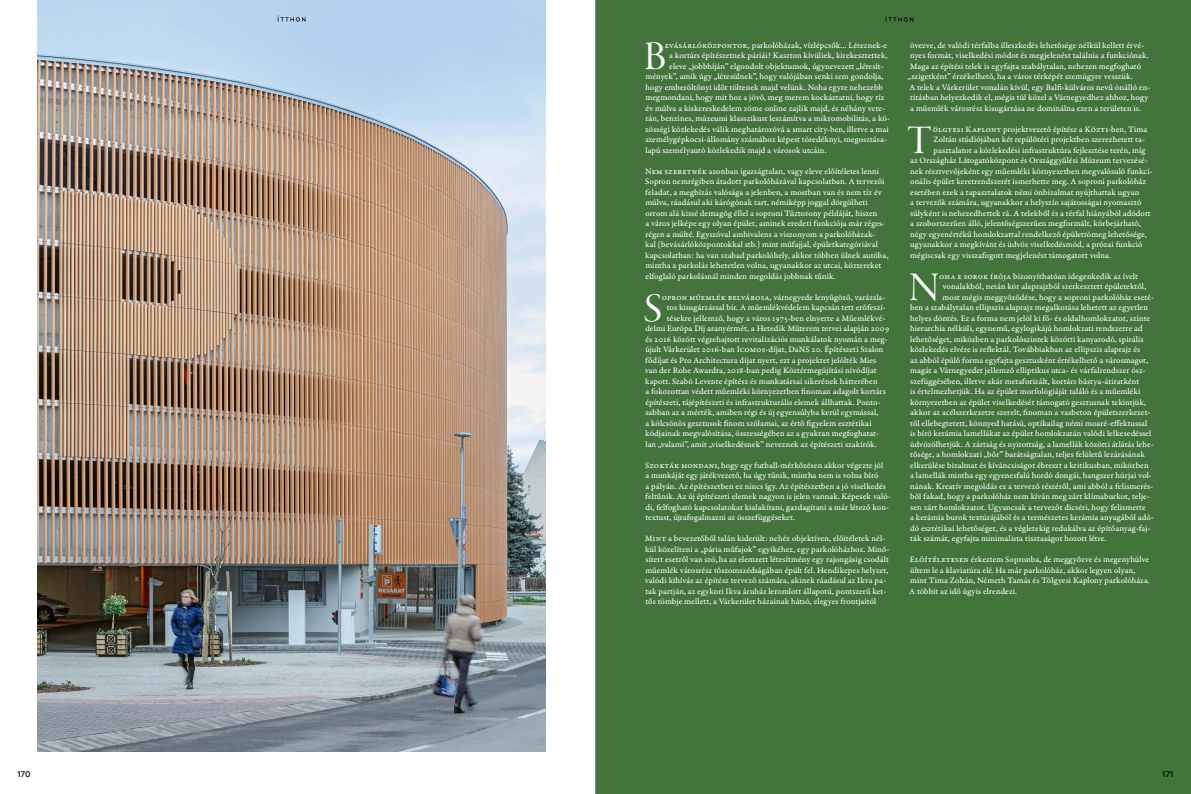
<style>
.page{position:relative;width:1191px;height:794px;background:#fff}
.page>*{position:absolute;margin:0;border:0;box-sizing:border-box;transform-origin:0 0}
.t1{font:41.91px "Garamond Premr Pro Disp";color:#fff}
.t2{font:8.75px/10.5px "Garamond Premr Pro Capt";letter-spacing:.005em;color:#fff}
.t3{font:600 7.88px "Santral";color:#000}
</style>
<div class="page">
<div style="left:595px;top:0;width:596px;height:794px;background:#42743c"></div>
<img style="left:37px;top:0;width:509px;height:751px">
<svg style="left:278px;top:16px;width:27px;height:6px"></svg>
<svg style="left:885px;top:16px;width:28px;height:6px"></svg>
<h1 class="t1" style="left:644px;top:33px;width:24px">B</h1>
<p class="t2" style="left:664px;top:40px;width:224px">evásárlóközpontok, parkolóházak, vízlépcsők… Léteznek-e</p>
<p class="t2" style="left:669px;top:50px;width:220px">a kortárs építészetnek páriái? Kaszton kívüliek, kirekesztettek,</p>
<p class="t2" style="left:669px;top:61px;width:216px">eleve „jobbhíján” elgondolt objektumok, úgynevezett „létesít-</p>
<p class="t2" style="left:645px;top:71px;width:240px">mények”, amik úgy „létesülnek”, hogy valójában senki sem gondolja,</p>
<p class="t2" style="left:645px;top:82px;width:239px">hogy emberöltőnyi időt töltenek majd velünk. Noha egyre nehezebb</p>
<p class="t2" style="left:645px;top:92px;width:240px">megmondani, hogy mit hoz a jövő, meg merem kockáztatni, hogy tíz</p>
<p class="t2" style="left:645px;top:103px;width:241px">év múlva a kiskereskedelem zöme online zajlik majd, és néhány vete-</p>
<p class="t2" style="left:645px;top:113px;width:246px">rán, benzines, múzeumi klasszikust leszámítva a mikromobilitás, a kö-</p>
<p class="t2" style="left:645px;top:124px;width:245px">zösségi közlekedés válik meghatározóvá a smart city-ben, illetve a mai</p>
<p class="t2" style="left:645px;top:134px;width:243px">személygépkocsi-állomány számához képest töredéknyi, megosztása-</p>
<p class="t2" style="left:645px;top:145px;width:183px">lapú személyautó közlekedik majd a városok utcáin.</p>
<p class="t2" style="left:645px;top:166px;width:245px">Nem szeretnék azonban igazságtalan, vagy eleve előítéletes lenni Sopron nemrégiben átadott parkolóházával kapcsolatban. A tervezői feladat, a megbízás valósága a jelenben, a mostban van és nem tíz év múlva, ráadásul aki kárógónak tart, némiképp joggal dörgölheti orrom alá kissé demagóg éllel a soproni Tűztorony példáját, hiszen<br>a város jelképe egy olyan épület, aminek eredeti funkciója már réges&shy;régen a múlté. Egyszóval ambivalens a viszonyom a parkolóházak-<br>kal (bevásárlóközpontokkal stb.) mint műfajjal, épületkategóriával kapcsolatban: ha van szabad parkolóhely, akkor többen ülnek autóba, mintha a parkolás lehetetlen volna, ugyanakkor az utcai, köztereket elfoglaló parkolásnál minden megoldás jobbnak tűnik.</p>
<h1 class="t1" style="left:644px;top:285px;width:20px">S</h1>
<p class="t2" style="left:662px;top:292px;width:225px">opron műemlék belvárosa, várnegyede lenyűgöző, varázsla-</p>
<p class="t2" style="left:666px;top:302px;width:220px">tos kisugárzással bír. A műemlékvédelem kapcsán tett erőfeszí-</p>
<p class="t2" style="left:666px;top:313px;width:220px">tésekre jellemző, hogy a város 1975-ben elnyerte a Műemlékvé-</p>
<p class="t2" style="left:645px;top:323px;width:245px">delmi Európa Díj aranyérmét, a Hetedik Műterem tervei alapján 2009</p>
<p class="t2" style="left:645px;top:334px;width:244px">és 2016 között végrehajtott revitalizációs munkálatok nyomán a meg-</p>
<p class="t2" style="left:645px;top:344px;width:240px">újult Várkerület 2016-ban ICOMOS-díjat, DaNS 20. Építészeti Szalon</p>
<p class="t2" style="left:645px;top:355px;width:232px">fődíjat és Pro Architectura díjat nyert, ezt a projektet jelölték Mies</p>
<p class="t2" style="left:645px;top:365px;width:233px">van der Rohe Awardra, 2018-ban pedig Köztérmegújítási nívódíjat</p>
<p class="t2" style="left:645px;top:376px;width:234px">kapott. Szabó Levente építész és munkatársai sikerének hátterében</p>
<p class="t2" style="left:645px;top:386px;width:242px">a fokozottan védett műemléki környezetben finoman adagolt kortárs</p>
<p class="t2" style="left:645px;top:397px;width:237px">építészeti, tájépítészeti és infrastrukturális elemek állhattak. Ponto-</p>
<p class="t2" style="left:645px;top:407px;width:235px">sabban az a mérték, amiben régi és új egyensúlyba kerül egymással,</p>
<p class="t2" style="left:645px;top:418px;width:228px">a kölcsönös gesztusok finom szólamai, az értő figyelem esztétikai</p>
<p class="t2" style="left:645px;top:428px;width:235px">kódjainak megvalósítása, összességében az a gyakran megfoghatat-</p>
<p class="t2" style="left:645px;top:439px;width:233px">lan „valami”, amit „viselkedésnek” neveznek az építészeti szakírók.</p>
<p class="t2" style="left:645px;top:460px;width:247px">Szokták mondani, hogy egy futball-mérkőzésen akkor végezte jól<br>a munkáját egy játékvezető, ha úgy tűnik, mintha nem is volna bíró<br>a pályán. Az építészetben ez nincs így. Az építészetben a jó viselkedés feltűnik. Az új építészeti elemek nagyon is jelen vannak. Képesek való&shy;di, felfogható kapcsolatokat kialakítani, gazdagítani a már létező kon&shy;textust, újrafogalmazni az összefüggéseket.</p>
<p class="t2" style="left:645px;top:533px;width:246px">Mint a bevezetőből talán kiderült: nehéz objektíven, előítéletek nél&shy;kül közelíteni a „pária műfajok” egyikéhez, egy parkolóházhoz. Minő&shy;sített esetről van szó, ha az elemzett létesítmény egy rajongásig csodált műemlék városrész tőszomszédságában épült fel. Hendikepes helyzet, valódi kihívás az építész tervező számára, akinek ráadásul az Ikva pa&shy;tak partján, az egykori Ikva áruház leromlott állapotú, pontszerű ket&shy;tős tömbje mellett, a Várkerület házainak hátsó, elegyes frontjaitól</p>
<p class="t2" style="left:907px;top:40px;width:244px">övezve, de valódi térfalba illeszkedés lehetősége nélkül kellett érvé&shy;nyes formát, viselkedési módot és megjelenést találnia a funkciónak.<br>Maga az építési telek is egyfajta szabálytalan, nehezen megfogható „szigetként” érzékelhető, ha a város térképét szemügyre vesszük.<br>A telek a Várkerület vonalán kívül, egy Balfi-külváros nevű önálló en&shy;titásban helyezkedik el, mégis túl közel a Várnegyedhez ahhoz, hogy a műemlék városrész kisugárzása ne dominálna ezen a területen is.</p>
<h1 class="t1" style="left:907px;top:117px;width:25px">T</h1>
<p class="t2" style="left:932px;top:124px;width:216px">ölgyesi Kaplony projektvezető építész a KÖZTI-ben, Tima</p>
<p class="t2" style="left:933px;top:134px;width:213px">Zoltán stúdiójában két repülőtéri projektben szerezhetett ta-</p>
<p class="t2" style="left:933px;top:145px;width:214px">pasztalatot a közlekedési infrastruktúra fejlesztése terén, míg</p>
<p class="t2" style="left:910px;top:155px;width:239px">az Országház Látogatóközpont és Országgyűlési Múzeum tervezésé-</p>
<p class="t2" style="left:910px;top:166px;width:244px">nek résztvevőjeként egy műemléki környezetben megvalósuló funkci-</p>
<p class="t2" style="left:910px;top:176px;width:237px">onális épület keretrendszerét ismerhette meg. A soproni parkolóház</p>
<p class="t2" style="left:910px;top:187px;width:230px">esetében ezek a tapasztalatok némi önbizalmat nyújthattak ugyan</p>
<p class="t2" style="left:910px;top:197px;width:233px">a tervezők számára, ugyanakkor a helyszín sajátosságai nyomasztó</p>
<p class="t2" style="left:910px;top:208px;width:242px">súlyként is nehezedhettek rá. A telekből és a térfal hiányából adódott</p>
<p class="t2" style="left:910px;top:218px;width:232px">a szoborszerűen álló, jelentőségszerűen megformált, körbejárható,</p>
<p class="t2" style="left:910px;top:229px;width:238px">négy egyenértékű homlokzattal rendelkező épülettömeg lehetősége,</p>
<p class="t2" style="left:910px;top:239px;width:234px">ugyanakkor a megkívánt és üdvös viselkedésmód, a prózai funkció</p>
<p class="t2" style="left:910px;top:250px;width:202px">mégiscsak egy visszafogott megjelenést támogatott volna.</p>
<h1 class="t1" style="left:909px;top:264px;width:32px">N</h1>
<p class="t2" style="left:939px;top:271px;width:200px">oha e sorok írója bizonyíthatóan idegenkedik az ívelt</p>
<p class="t2" style="left:942px;top:281px;width:205px">vonalakból, netán kör alaprajzból szerkesztett épületektől,</p>
<p class="t2" style="left:942px;top:292px;width:213px">most mégis meggyőződése, hogy a soproni parkolóház eseté-</p>
<p class="t2" style="left:910px;top:302px;width:239px">ben a szabálytalan ellipszis alaprajz megalkotása lehetett az egyetlen</p>
<p class="t2" style="left:910px;top:313px;width:241px">helyes döntés. Ez a forma nem jelöl ki fő- és oldalhomlokzatot, szinte</p>
<p class="t2" style="left:910px;top:323px;width:234px">hierarchia nélküli, egynemű, egylogikájú homlokzati rendszerre ad</p>
<p class="t2" style="left:910px;top:334px;width:235px">lehetőséget, miközben a parkolószintek közötti kanyarodó, spirális</p>
<p class="t2" style="left:910px;top:344px;width:232px">közlekedés elvére is reflektál. Továbbiakban az ellipszis alaprajz és</p>
<p class="t2" style="left:910px;top:355px;width:239px">az abból épülő forma egyfajta gesztusként értékelhető a városmagot,</p>
<p class="t2" style="left:910px;top:365px;width:237px">magát a Várnegyedet jellemző elliptikus utca- és várfalrendszer ösz-</p>
<p class="t2" style="left:910px;top:376px;width:230px">szefüggésében, illetve akár metaforizált, kortárs bástya-átiratként</p>
<p class="t2" style="left:910px;top:386px;width:232px">is értelmezhetjük. Ha az épület morfológiáját találó és a műemléki</p>
<p class="t2" style="left:910px;top:397px;width:237px">környezetben az épület viselkedését támogató gesztusnak tekintjük,</p>
<p class="t2" style="left:910px;top:407px;width:241px">akkor az acélszerkezetre szerelt, finoman a vasbeton épületszerkezet-</p>
<p class="t2" style="left:910px;top:418px;width:239px">től ellebegtetett, könnyed hatású, optikailag némi moaré-effektussal</p>
<p class="t2" style="left:910px;top:428px;width:243px">is bíró kerámia lamellákat az épület homlokzatán valódi lelkesedéssel</p>
<p class="t2" style="left:910px;top:439px;width:245px">üdvözölhetjük. A zártság és nyitottság, a lamellák közötti átlátás lehe-</p>
<p class="t2" style="left:910px;top:449px;width:236px">tősége, a homlokzati „bőr” barátságtalan, teljes felületű lezárásának</p>
<p class="t2" style="left:910px;top:460px;width:240px">elkerülése bizalmat és kíváncsiságot ébreszt a kritikusban, miközben</p>
<p class="t2" style="left:910px;top:470px;width:243px">a lamellák mintha egy egyenesfalú hordó dongái, hangszer húrjai vol-</p>
<p class="t2" style="left:910px;top:481px;width:244px">nának. Kreatív megoldás ez a tervező részéről, ami abból a felismerés-</p>
<p class="t2" style="left:910px;top:491px;width:241px">ből fakad, hogy a parkolóház nem kíván meg zárt klímaburkot, telje-</p>
<p class="t2" style="left:910px;top:502px;width:237px">sen zárt homlokzatot. Ugyancsak a tervezőt dicséri, hogy felismerte</p>
<p class="t2" style="left:910px;top:512px;width:245px">a kerámia burok textúrájából és a természetes kerámia anyagából adó-</p>
<p class="t2" style="left:910px;top:523px;width:242px">dó esztétikai lehetőséget, és a végletekig redukálva az építőanyag-faj-</p>
<p class="t2" style="left:910px;top:533px;width:198px">ták számát, egyfajta minimalista tisztaságot hozott létre.</p>
<p class="t2" style="left:909px;top:554px;width:242px">Előítéletesen érkeztem Sopronba, de meggyőzve és megenyhülve ültem le a klaviatúra elé. Ha már parkolóház, akkor legyen olyan, mint Tima Zoltán, Németh Tamás és Tölgyesi Kaplony parkolóháza.<br>A többit az idő úgyis elrendezi.</p>
<p class="t3" style="left:17px;top:768px;width:15px">170</p>
<p class="t3" style="left:1162px;top:768px;width:13px">171</p>
</div>
